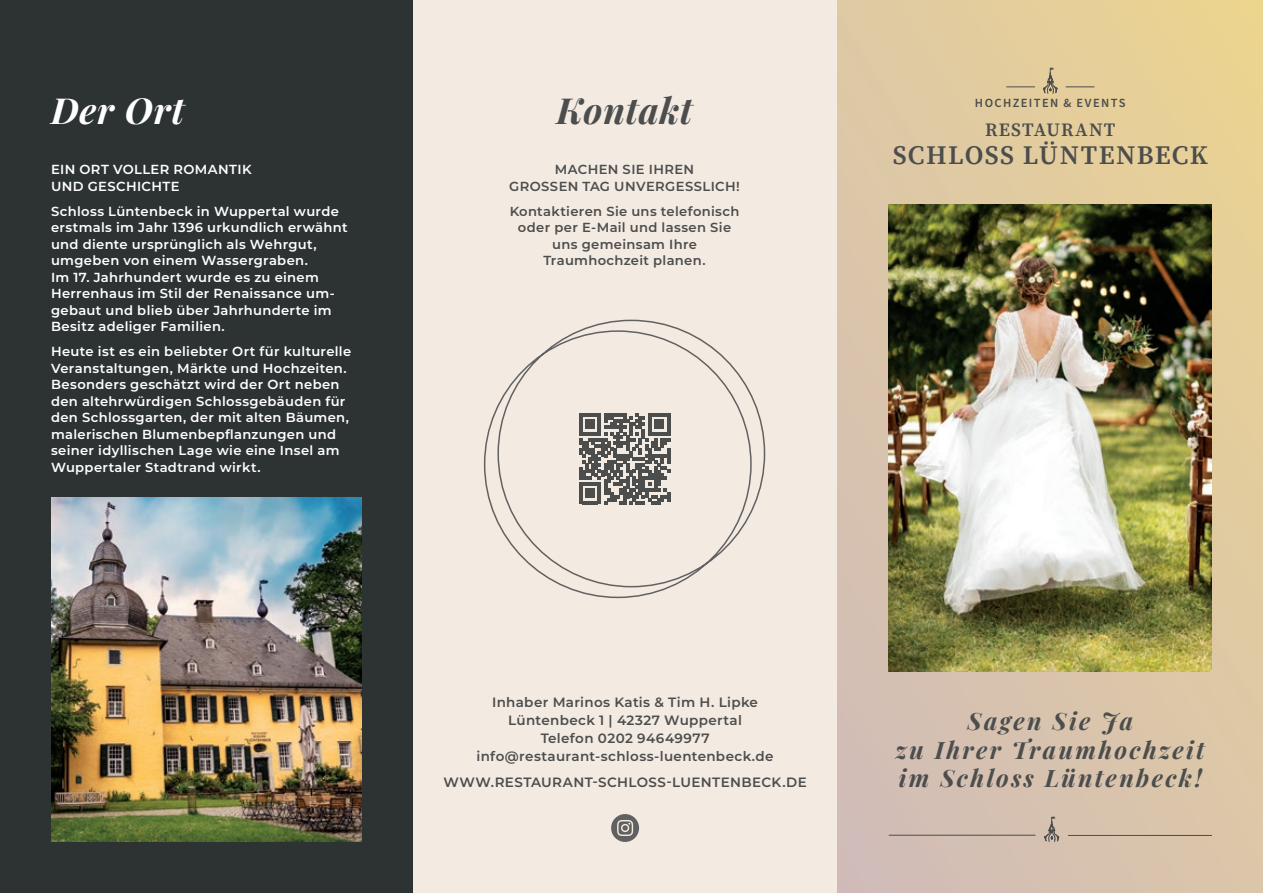
<style>
.page{position:relative;width:1263px;height:893px;background:#f3ebe2}
.page>*{position:absolute;margin:0;border:0;box-sizing:border-box;transform-origin:0 0}
.t1{font:italic 700 36px "Playfair Display";letter-spacing:.015em;color:#4c4d4d}
.t2{font:italic 700 36px "Playfair Display";letter-spacing:.025em;color:#fff}
.t3{font:600 26.55px "Source Serif 4";letter-spacing:.05em;color:#4c4d4d}
.t4{font:italic 700 24px/28.8px "Playfair Display";letter-spacing:.1em;color:#4c4d4d;text-align:center}
.t5{font:600 18.75px "Source Serif 4";letter-spacing:.06em;color:#4c4d4d}
.t6{font:600 13.5px/18px "Montserrat";letter-spacing:.025em;color:#4c4d4d;text-align:center}
.t7{font:600 13.2px/16.5px "Montserrat";letter-spacing:.025em;color:#fff}
.t8{font:600 13.2px/16.5px "Montserrat";letter-spacing:.025em;color:#4c4d4d;text-align:center}
.t9{font:600 12.45px "Source Sans 3";letter-spacing:.11em;color:#4c4d4d}
</style>
<div class="page">
<div style="left:0;top:0;width:412px;height:893px;background:#2d3333"></div>
<div style="left:838px;top:0;width:425px;height:893px;background:linear-gradient(to right,#d6c1ae,#e4ce9d)"></div>
<img style="left:889px;top:204px;width:323px;height:468px">
<img style="left:51px;top:497px;width:310px;height:345px">
<svg style="left:1043px;top:67px;width:15px;height:30px"></svg>
<svg style="left:1066px;top:86px;width:28px;height:1px"></svg>
<svg style="left:1006px;top:86px;width:29px;height:1px"></svg>
<svg style="left:1044px;top:816px;width:16px;height:26px"></svg>
<hr style="left:1068px;top:835px;width:144px;height:1px;background:#4c4d4d">
<hr style="left:889px;top:835px;width:146px;height:1px;background:#4c4d4d">
<svg style="left:611px;top:814px;width:28px;height:28px"></svg>
<svg style="left:483px;top:319px;width:283px;height:280px"></svg>
<svg style="left:579px;top:413px;width:91px;height:91px"></svg>
<h1 class="t2" style="left:51px;top:81px;width:135px">Der Ort</h1>
<p class="t7" style="left:51px;top:160px;width:202px">EIN ORT VOLLER ROMANTIK<br>UND GESCHICHTE</p>
<p class="t7" style="left:51px;top:202px;width:298px">Schloss Lüntenbeck in Wuppertal wurde erstmals im Jahr 1396 urkundlich erwähnt und diente ursprünglich als Wehrgut, umgeben von einem Wassergraben.<br>Im 17. Jahrhundert wurde es zu einem Herrenhaus im Stil der Renaissance um&shy;gebaut und blieb über Jahrhunderte im Besitz adeliger Familien.</p>
<p class="t7" style="left:51px;top:342px;width:302px">Heute ist es ein beliebter Ort für kulturelle Veranstaltungen, Märkte und Hochzeiten.<br>Besonders geschätzt wird der Ort neben den altehrwürdigen Schlossgebäuden für den Schlossgarten, der mit alten Bäumen, malerischen Blumenbepflanzungen und seiner idyllischen Lage wie eine Insel am Wuppertaler Stadtrand wirkt.</p>
<h1 class="t1" style="left:556px;top:81px;width:138px">Kontakt</h1>
<p class="t8" style="left:509px;top:160px;width:232px">MACHEN SIE IHREN<br>GROSSEN TAG UNVERGESSLICH!</p>
<p class="t8" style="left:510px;top:202px;width:231px">Kontaktieren Sie uns telefonisch oder per E-Mail und lassen Sie uns gemeinsam Ihre<br>Traumhochzeit planen.</p>
<p class="t9" style="left:975px;top:95px;width:152px">HOCHZEITEN &amp; EVENTS</p>
<h3 class="t5" style="left:985px;top:117px;width:132px">RESTAURANT</h3>
<h2 class="t3" style="left:893px;top:137px;width:317px">SCHLOSS LÜNTENBECK</h2>
<p class="t6" style="left:477px;top:692px;width:298px">Inhaber Marinos Katis &amp; Tim H. Lipke Lüntenbeck 1 | 42327 Wuppertal<br>Telefon 0202 94649977 info@restaurant-schloss-luentenbeck.de</p>
<p class="t6" style="left:443px;top:773px;width:365px">WWW.RESTAURANT-SCHLOSS-LUENTENBECK.DE</p>
<h3 class="t4" style="left:896px;top:704px;width:310px">Sagen Sie Ja<br>zu Ihrer Traumhochzeit im Schloss Lüntenbeck!</h3>
</div>
